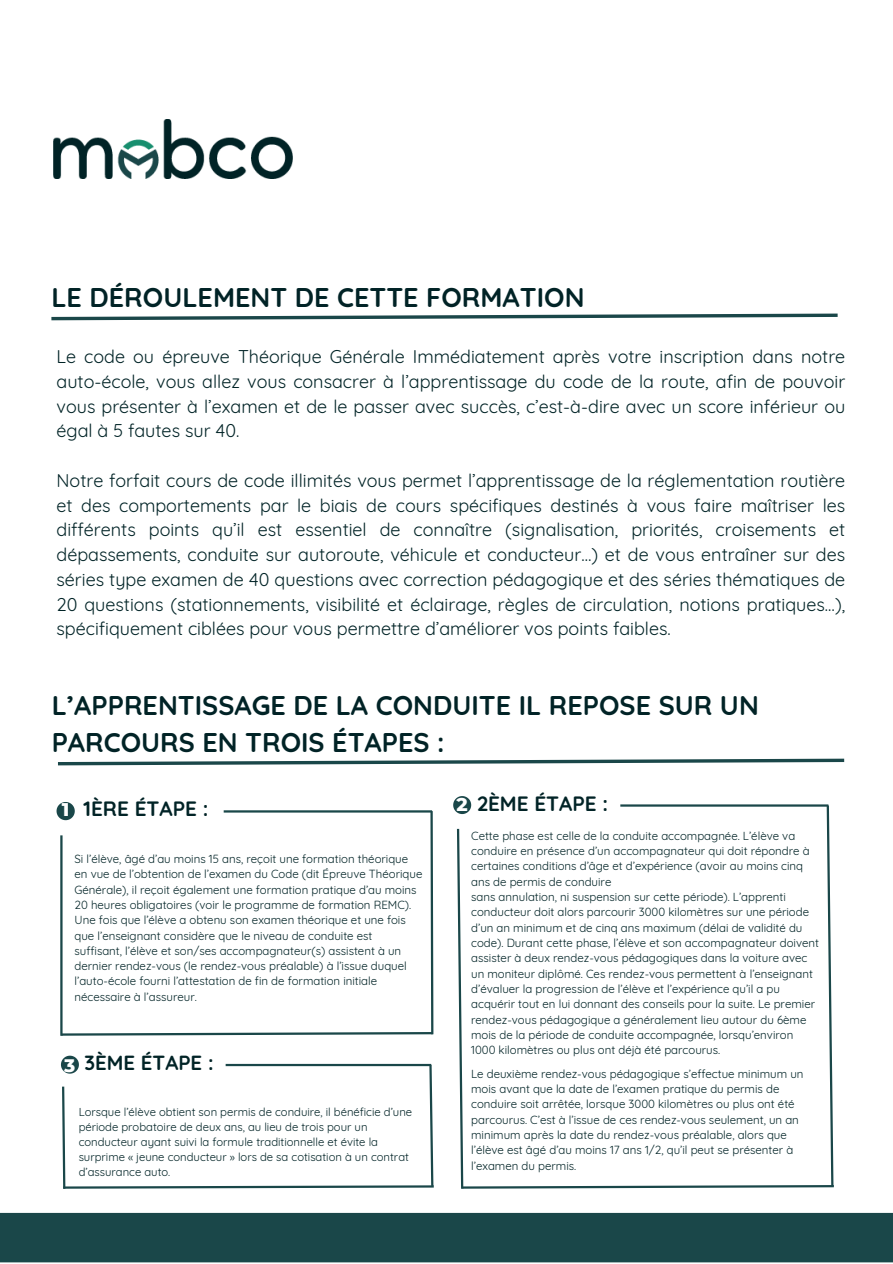
<style>
.page{position:relative;width:893px;height:1264px;background:#fff}
.page>*{position:absolute;margin:0;border:0;box-sizing:border-box;transform-origin:0 0}
.t1{font:700 27px/37px "Quicksand";color:#012326}
.t2{font:700 20.7px "Quicksand";color:#012326}
.t3{font:700 20.4px "Quicksand";color:#012326}
.t4{font:800 18.75px "Montserrat";color:#fff}
.t5{font:18px/24.8px "Quicksand";color:#012326;text-align:justify}
.t6{font:11.55px/15.3px "Quicksand";color:#012326}
.t7{font:11.25px/15.1px "Quicksand";color:#012326}
.s1{font-family:"Montserrat";font-weight:800;font-size:18.45px;color:#fff}
.s2{font-family:"Montserrat";font-weight:800;font-size:18.75px;color:#fff}
</style>
<div class="page">
<div style="left:0;top:1212px;width:892px;height:50px;background:#1a4749"></div>
<svg style="left:51px;top:313px;width:787px;height:8px"></svg>
<svg style="left:58px;top:758px;width:787px;height:8px"></svg>
<svg style="left:57px;top:802px;width:377px;height:234px"></svg>
<hr style="left:60px;top:835px;width:3px;height:200px;background:#1a4749">
<svg style="left:453px;top:796px;width:381px;height:393px"></svg>
<svg style="left:61px;top:1055px;width:373px;height:134px"></svg>
<img style="left:54px;top:119px;width:238px;height:60px">
<p class="t1" style="left:51px;top:278px;width:534px">LE DÉROULEMENT DE CETTE FORMATION</p>
<p class="t5" style="left:57px;top:344px;width:790px">Le code ou épreuve Théorique Générale Immédiatement après votre inscription dans notre auto-école, vous allez vous consacrer à l’apprentissage du code de la route, afin de pouvoir vous présenter à l’examen et de le passer avec succès, c’est-à-dire avec un score inférieur ou égal à 5 fautes sur 40.</p>
<p class="t5" style="left:57px;top:468px;width:790px">Notre forfait cours de code illimités vous permet l’apprentissage de la réglementation routière et des comportements par le biais de cours spécifiques destinés à vous faire maîtriser les différents points qu’il est essentiel de connaître (signalisation, priorités, croisements et dépassements, conduite sur autoroute, véhicule et conducteur…) et de vous entraîner sur des séries type examen de 40 questions avec correction pédagogique et des séries thématiques de 20 questions (stationnements, visibilité et éclairage, règles de circulation, notions pratiques…), spécifiquement ciblées pour vous permettre d’améliorer vos points faibles.</p>
<p class="t1" style="left:52px;top:686px;width:708px">L’APPRENTISSAGE DE LA CONDUITE IL REPOSE SUR UN<br>PARCOURS EN TROIS ÉTAPES :</p>
<p class="t4" style="left:62px;top:798px;width:9px">1</p>
<p class="t2" style="left:83px;top:795px;width:126px">1ÈRE ÉTAPE :</p>
<p class="t6" style="left:74px;top:851px;width:349px">Si l’élève, âgé d’au moins 15 ans, reçoit une formation théorique en vue de l’obtention de l’examen du Code (dit Épreuve Théorique Générale), il reçoit également une formation pratique d’au moins 20 heures obligatoires (voir le programme de formation REMC).<br>Une fois que l’élève a obtenu son examen théorique et une fois que l’enseignant considère que le niveau de conduite est suffisant, l’élève et son/ses accompagnateur(s) assistent à un dernier rendez-vous (le rendez-vous préalable) à l’issue duquel l’auto-école fourni l’attestation de fin de formation initiale nécessaire à l’assureur.</p>
<p class="t3" style="left:64px;top:1049px;width:151px"><span class="s1">3</span> 3ÈME ÉTAPE :</p>
<p class="t7" style="left:79px;top:1103px;width:335px">Lorsque l’élève obtient son permis de conduire, il bénéficie d’une période probatoire de deux ans, au lieu de trois pour un conducteur ayant suivi la formule traditionnelle et évite la surprime « jeune conducteur » lors de sa cotisation à un contrat d’assurance auto.</p>
<p class="t2" style="left:456px;top:789px;width:153px"><span class="s2">2</span> 2ÈME ÉTAPE :</p>
<p class="t6" style="left:471px;top:827px;width:340px">Cette phase est celle de la conduite accompagnée. L’élève va conduire en présence d’un accompagnateur qui doit répondre à certaines conditions d’âge et d’expérience (avoir au moins cinq ans de permis de conduire</p>
<p class="t6" style="left:471px;top:889px;width:349px">sans annulation, ni suspension sur cette période). L’apprenti conducteur doit alors parcourir 3000 kilomètres sur une période d’un an minimum et de cinq ans maximum (délai de validité du code). Durant cette phase, l’élève et son accompagnateur doivent assister à deux rendez-vous pédagogiques dans la voiture avec un moniteur diplômé. Ces rendez-vous permettent à l’enseignant d’évaluer la progression de l’élève et l’expérience qu’il a pu acquérir tout en lui donnant des conseils pour la suite. Le premier rendez-vous pédagogique a généralement lieu autour du 6ème mois de la période de conduite accompagnée, lorsqu’environ 1000 kilomètres ou plus ont déjà été parcourus.</p>
<p class="t6" style="left:471px;top:1065px;width:334px">Le deuxième rendez-vous pédagogique s’effectue minimum un mois avant que la date de l’examen pratique du permis de conduire soit arrêtée, lorsque 3000 kilomètres ou plus ont été parcourus. C’est à l’issue de ces rendez-vous seulement, un an minimum après la date du rendez-vous préalable, alors que l’élève est âgé d’au moins 17 ans 1/2, qu’il peut se présenter à l’examen du permis.</p>
</div>
